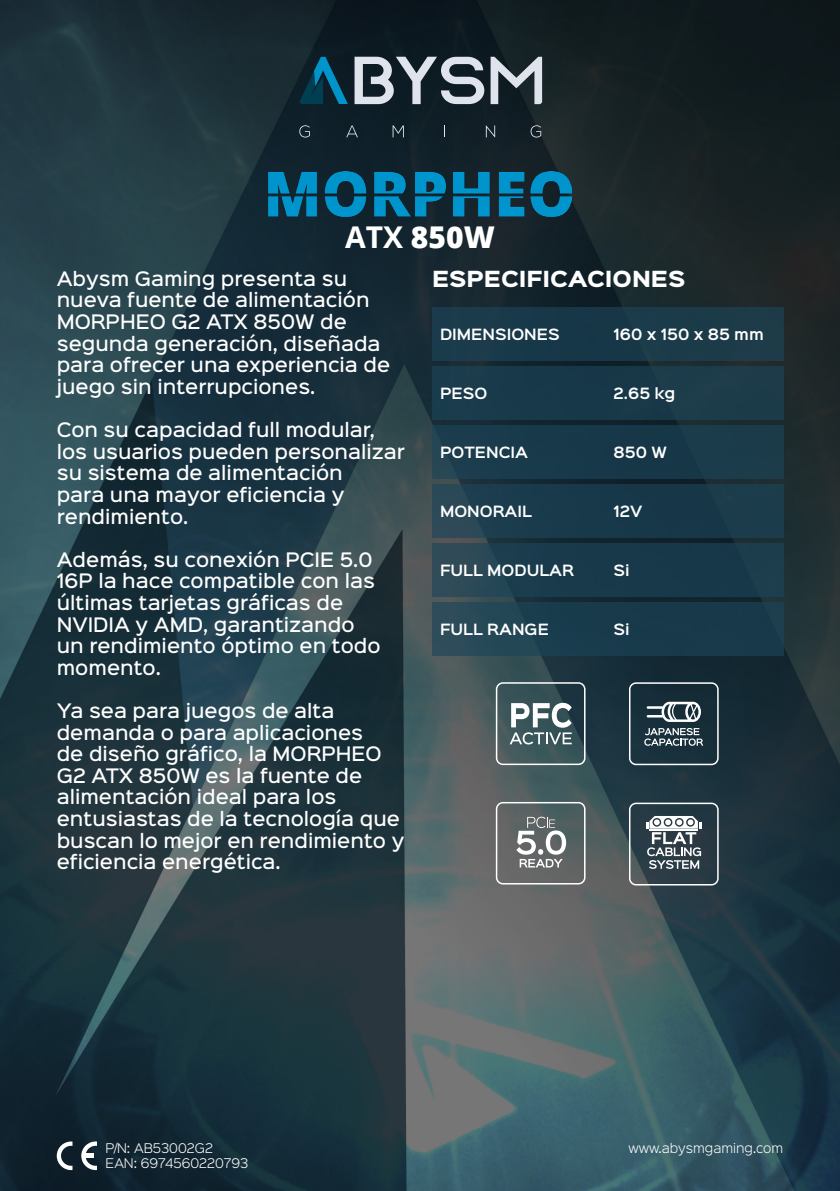
<style>
.page{position:relative;width:840px;height:1191px;background:#fff}
.page>*{position:absolute;margin:0;border:0;box-sizing:border-box;transform-origin:0 0}
.t1{font:800 30px "Open Sans";color:#fff}
.t2{font:900 20px "Sinkin Sans 800";color:#fff}
.Texto-Datos{font:500 18px/21.6px "Sinkin Sans 500";color:#fff}
.Texto-Datos-2{font:600 14px "Sinkin Sans 600";color:#fff}
.PN-EAN{font:300 12px/14.4px "Sinkin Sans 300";color:#fff}
.s1{font-weight:700}
</style>
<div class="page">
<img style="left:0;top:0;width:839px;height:1191px">
<img style="left:268px;top:172px;width:303px;height:44px">
<div style="left:432px;top:308px;width:350px;height:53px;background:#1a3b49"></div>
<div style="left:432px;top:367px;width:350px;height:53px;background:#193b49"></div>
<div style="left:432px;top:426px;width:350px;height:53px;background:#193a4a"></div>
<div style="left:432px;top:484px;width:350px;height:54px;background:linear-gradient(to right,#214151,#153646)"></div>
<div style="left:432px;top:543px;width:350px;height:54px;background:linear-gradient(to right,#264554,#133546)"></div>
<div style="left:432px;top:602px;width:350px;height:54px;background:linear-gradient(to right,#274957,#133546)"></div>
<svg style="left:628px;top:802px;width:90px;height:83px;background:#58666d"></svg>
<svg style="left:495px;top:682px;width:90px;height:83px;background:#5c7175"></svg>
<svg style="left:628px;top:682px;width:90px;height:83px;background:#3d505a"></svg>
<svg style="left:57px;top:1140px;width:15px;height:30px"></svg>
<svg style="left:81px;top:1140px;width:16px;height:30px"></svg>
<svg style="left:495px;top:802px;width:90px;height:82px;background:#767b7c"></svg>
<svg style="left:299px;top:125px;width:11px;height:12px"></svg>
<svg style="left:346px;top:125px;width:12px;height:12px"></svg>
<svg style="left:392px;top:125px;width:11px;height:12px"></svg>
<svg style="left:443px;top:125px;width:1px;height:12px"></svg>
<svg style="left:485px;top:125px;width:10px;height:12px"></svg>
<svg style="left:530px;top:125px;width:11px;height:12px"></svg>
<svg style="left:299px;top:57px;width:48px;height:47px;background:#083f55"></svg>
<svg style="left:490px;top:57px;width:52px;height:47px;background:#6d767d"></svg>
<svg style="left:354px;top:57px;width:130px;height:47px;background:#6c757e"></svg>
<p class="t1" style="left:345px;top:214px;width:151px"><span class="s1">ATX</span> 850W</p>
<p class="Texto-Datos" style="left:57px;top:266px;width:335px">Abysm Gaming presenta su nueva fuente de alimentación<br>MORPHEO G2 ATX 850W de segunda generación, diseñada para ofrecer una experiencia de juego sin interrupciones.</p>
<p class="Texto-Datos" style="left:57px;top:417px;width:349px">Con su capacidad full modular, los usuarios pueden personalizar su sistema de alimentación<br>para una mayor eficiencia y rendimiento.</p>
<p class="Texto-Datos" style="left:57px;top:547px;width:325px">Además, su conexión PCIE 5.0<br>16P la hace compatible con las últimas tarjetas gráficas de<br>NVIDIA y AMD, garantizando un rendimiento óptimo en todo momento.</p>
<p class="Texto-Datos" style="left:57px;top:698px;width:349px">Ya sea para juegos de alta demanda o para aplicaciones<br>de diseño gráfico, la MORPHEO<br>G2 ATX 850W es la fuente de alimentación ideal para los entusiastas de la tecnología que buscan lo mejor en rendimiento y eficiencia energética.</p>
<p class="t2" style="left:432px;top:269px;width:255px">ESPECIFICACIONES</p>
<p class="Texto-Datos-2" style="left:440px;top:322px;width:121px">DIMENSIONES</p>
<p class="Texto-Datos-2" style="left:613px;top:322px;width:152px">160 x 150 x 85 mm</p>
<p class="Texto-Datos-2" style="left:440px;top:381px;width:49px">PESO</p>
<p class="Texto-Datos-2" style="left:613px;top:381px;width:63px">2.65 kg</p>
<p class="Texto-Datos-2" style="left:440px;top:440px;width:89px">POTENCIA</p>
<p class="Texto-Datos-2" style="left:613px;top:440px;width:55px">850 W</p>
<p class="Texto-Datos-2" style="left:440px;top:499px;width:93px">MONORAIL</p>
<p class="Texto-Datos-2" style="left:613px;top:499px;width:30px">12V</p>
<p class="Texto-Datos-2" style="left:440px;top:558px;width:135px">FULL MODULAR</p>
<p class="Texto-Datos-2" style="left:613px;top:558px;width:18px">Si</p>
<p class="Texto-Datos-2" style="left:440px;top:617px;width:110px">FULL RANGE</p>
<p class="Texto-Datos-2" style="left:613px;top:617px;width:18px">Si</p>
<p class="PN-EAN" style="left:105px;top:1140px;width:144px">P/N: AB53002G2<br>EAN: 6974560220793</p>
<p class="PN-EAN" style="left:628px;top:1140px;width:156px">www.abysmgaming.com</p>
</div>
